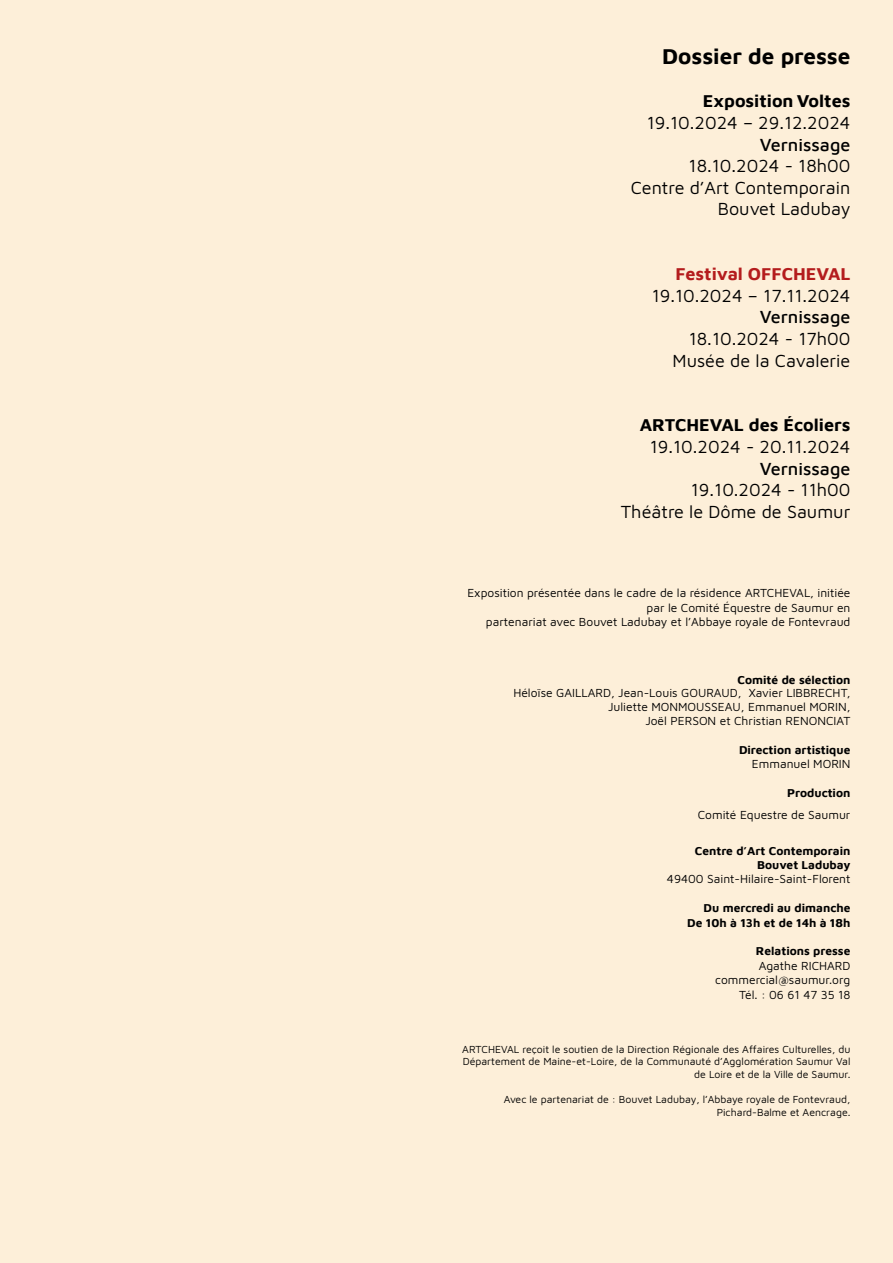
<style>
.page{position:relative;width:893px;height:1263px;background:#fdefd9}
.page>*{position:absolute;margin:0;border:0;box-sizing:border-box;transform-origin:0 0}
.t1{font:700 22.5px "Maven Pro";color:#000}
.t2{font:18px/21.6px "Maven Pro";color:#000;text-align:right}
.t3{font:700 18px "Maven Pro";color:#000}
.t4{font:500 18px "Maven Pro";color:#000}
.t5{font:700 18px "Maven Pro";color:#b41c1d}
.t6{font:12px/14.4px "Maven Pro";color:#000;text-align:right}
.t7{font:700 12px/14.4px "Maven Pro";color:#000;text-align:right}
.t8{font:10.5px/12.6px "Maven Pro";color:#000;text-align:right}
</style>
<div class="page">
<h1 class="t1" style="left:662px;top:41px;width:190px">Dossier de presse</h1>
<h2 class="t3" style="left:703px;top:88px;width:149px">Exposition Voltes</h2>
<h2 class="t2" style="left:647px;top:111px;width:205px">19.10.2024 – 29.12.2024</h2>
<h2 class="t4" style="left:760px;top:132px;width:92px">Vernissage</h2>
<h2 class="t2" style="left:631px;top:154px;width:221px">18.10.2024 - 18h00<br>Centre d’Art Contemporain<br>Bouvet Ladubay</h2>
<h2 class="t5" style="left:676px;top:261px;width:176px">Festival OFFCHEVAL</h2>
<h2 class="t2" style="left:652px;top:284px;width:200px">19.10.2024 – 17.11.2024</h2>
<h2 class="t4" style="left:760px;top:305px;width:92px">Vernissage</h2>
<h2 class="t2" style="left:672px;top:327px;width:179px">18.10.2024 - 17h00<br>Musée de la Cavalerie</h2>
<h2 class="t3" style="left:640px;top:412px;width:212px">ARTCHEVAL des Écoliers</h2>
<h2 class="t2" style="left:650px;top:435px;width:202px">19.10.2024 - 20.11.2024</h2>
<h2 class="t4" style="left:760px;top:456px;width:92px">Vernissage</h2>
<h2 class="t2" style="left:621px;top:478px;width:231px">19.10.2024 - 11h00<br>Théâtre le Dôme de Saumur</h2>
<p class="t6" style="left:467px;top:585px;width:385px">Exposition présentée dans le cadre de la résidence ARTCHEVAL, initiée par le Comité Équestre de Saumur en<br>partenariat avec Bouvet Ladubay et l’Abbaye royale de Fontevraud</p>
<p class="t7" style="left:738px;top:671px;width:114px">Comité de sélection</p>
<p class="t6" style="left:513px;top:685px;width:339px;line-height:14px">Héloïse GAILLARD, Jean-Louis GOURAUD, Xavier LIBBRECHT,<br>Juliette MONMOUSSEAU, Emmanuel MORIN,<br>Joël PERSON et Christian RENONCIAT</p>
<p class="t7" style="left:739px;top:741px;width:113px">Direction artistique</p>
<p class="t6" style="left:752px;top:756px;width:100px">Emmanuel MORIN</p>
<p class="t7" style="left:787px;top:785px;width:65px">Production</p>
<p class="t6" style="left:698px;top:806px;width:154px">Comité Equestre de Saumur</p>
<p class="t7" style="left:695px;top:842px;width:157px">Centre d’Art Contemporain<br>Bouvet Ladubay</p>
<p class="t6" style="left:667px;top:871px;width:185px">49400 Saint-Hilaire-Saint-Florent</p>
<p class="t7" style="left:687px;top:900px;width:165px">Du mercredi au dimanche<br>De 10h à 13h et de 14h à 18h</p>
<p class="t7" style="left:756px;top:943px;width:96px">Relations presse</p>
<p class="t6" style="left:715px;top:958px;width:137px">Agathe RICHARD commercial@saumur.org<br>Tél. : 06 61 47 35 18</p>
<p class="t8" style="left:462px;top:1042px;width:390px">ARTCHEVAL reçoit le soutien de la Direction Régionale des Affaires Culturelles, du<br>Département de Maine-et-Loire, de la Communauté d’Agglomération Saumur Val de Loire et de la Ville de Saumur.</p>
<p class="t8" style="left:504px;top:1092px;width:348px">Avec le partenariat de : Bouvet Ladubay, l’Abbaye royale de Fontevraud,<br>Pichard-Balme et Aencrage.</p>
</div>
